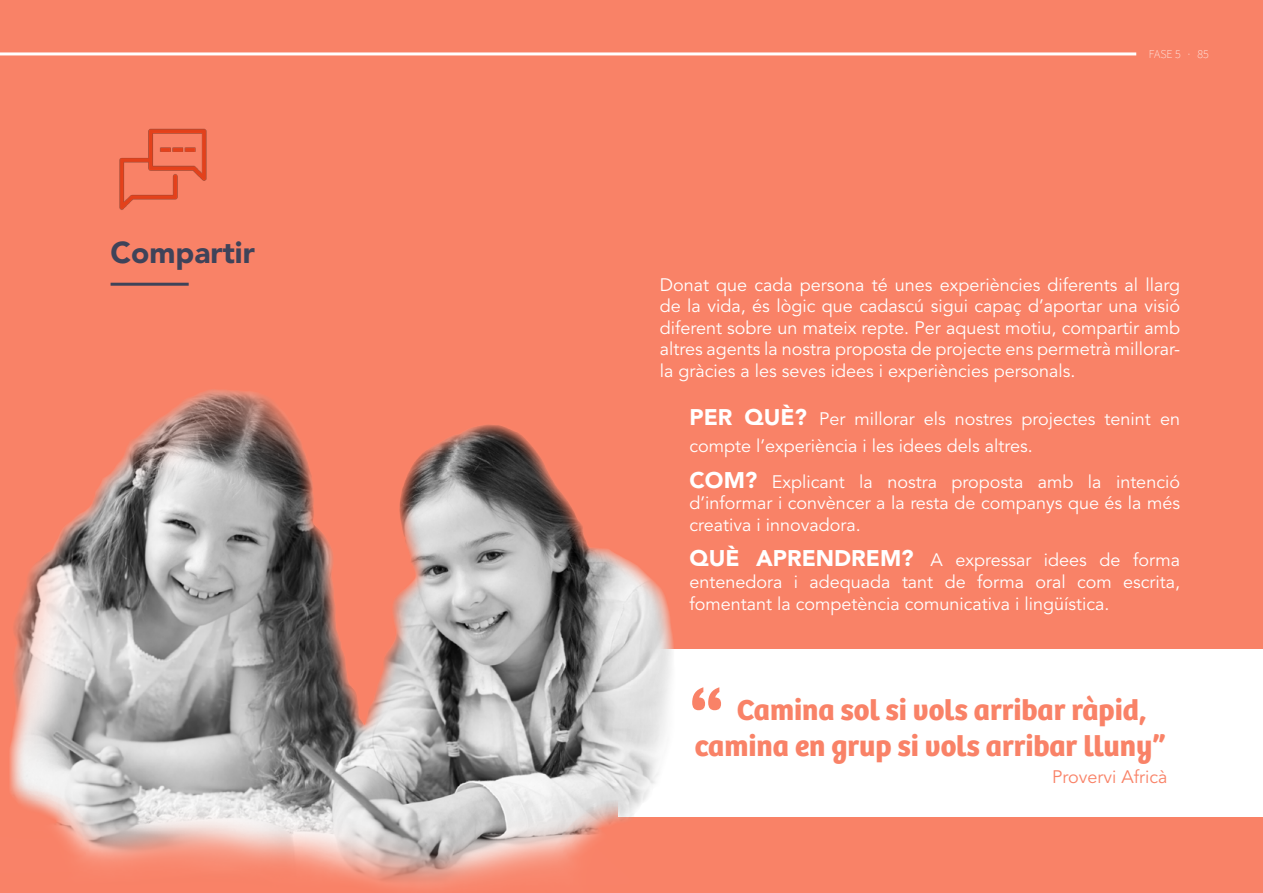
<style>
.page{position:relative;width:1263px;height:893px;background:#f98267}
.page>*{position:absolute;margin:0;border:0;box-sizing:border-box;transform-origin:0 0}
.t1{font:700 75px "Britannic";color:#f98267}
.t2{font:700 30px/36px "Bree";color:#f98267}
.t3{font:900 30px "Avenir LT Std";color:#3f4359}
.t4{font:18px/21.6px "Avenir LT Std";color:#fff;text-align:justify}
.t5{font:18px "Avenir LT Std";color:#f98267}
.t6{font:200 12px "Source Sans Pro";color:#fff}
.s1{font-weight:900;font-size:22.5px}
</style>
<div class="page">
<hr style="left:0;top:52px;width:1136px;height:3px;background:#fff">
<div style="left:619px;top:649px;width:644px;height:168px;background:#fff"></div>
<img style="left:9px;top:390px;width:665px;height:499px">
<hr style="left:111px;top:283px;width:78px;height:3px;background:#3f4359">
<img style="left:119px;top:128px;width:88px;height:82px">
<h2 class="t3" style="left:111px;top:234px;width:146px">Compartir</h2>
<p class="t6" style="left:1149px;top:47px;width:62px">FASE 5 · 85</p>
<p class="t4" style="left:660px;top:274px;width:522px">Donat que cada persona té unes experiències diferents al llarg de la vida, és lògic que cadascú sigui capaç d’aportar una visió diferent sobre un mateix repte. Per aquest motiu, compartir amb altres agents la nostra proposta de projecte ens permetrà millorar&shy;la gràcies a les seves idees i experiències personals.</p>
<p class="t4" style="left:689px;top:406px;width:492px;line-height:27px"><span class="s1">PER QUÈ?</span> Per millorar els nostres projectes tenint en compte l’experiència i les idees dels altres.</p>
<p class="t4" style="left:689px;top:471px;width:492px"><span class="s1">COM?</span> Explicant la nostra proposta amb la intenció d’informar i convèncer a la resta de companys que és la més creativa i innovadora.</p>
<p class="t4" style="left:689px;top:550px;width:492px"><span class="s1">QUÈ APRENDREM?</span> A expressar idees de forma entenedora i adequada tant de forma oral com escrita, fomentant la competència comunicativa i lingüística.</p>
<h1 class="t1" style="left:689px;top:671px;width:37px">“</h1>
<h2 class="t2" style="left:695px;top:692px;width:472px;text-indent:42px">Camina sol si vols arribar ràpid, camina en grup si vols arribar lluny”</h2>
<p class="t5" style="left:1052px;top:767px;width:117px">Provervi Africà</p>
</div>
